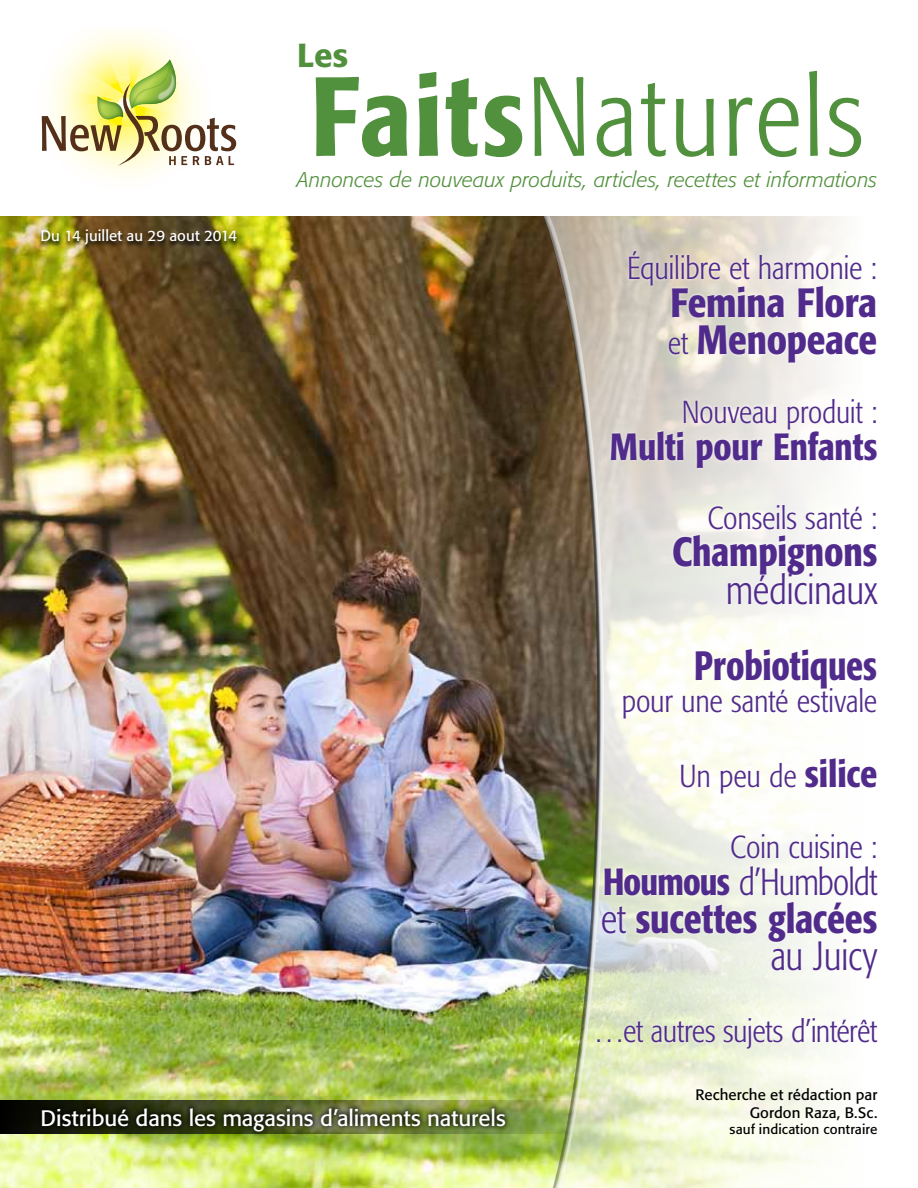
<style>
.page{position:relative;width:918px;height:1188px;background:#fff}
.page>*{position:absolute;margin:0;border:0;box-sizing:border-box;transform-origin:0 0}
.t1{font:300 condensed 111.3px "Formata";letter-spacing:.02em;color:#51903c}
.t2{font:500 condensed 40.5px/37.5px "Formata";letter-spacing:-.005em;color:#512b8b;text-align:right;scale:.96 1}
.t3{font:500 condensed 40.5px/37.5px "Formata";letter-spacing:-.005em;color:#512b8b}
.t4{font:500 condensed 40.5px "Formata";letter-spacing:-.005em;color:#512b8b;scale:.91 1}
.t5{font:300 condensed 40.5px "Formata";letter-spacing:-.01em;color:#512b8b;scale:.96 1}
.t6{font:300 condensed 37.5px "Formata";letter-spacing:-.03em;color:#512b8b;scale:.94 1}
.t7{font:500 condensed 37.5px "Formata";color:#512b8b}
.t8{font:500 33px "Formata";color:#51903c}
.t9{font:300 condensed 31.5px "Formata";letter-spacing:-.005em;color:#512b8b}
.t10{font:22.2px "Formata";letter-spacing:-.005em;color:#fff}
.t11{font:italic 300 21px "Formata";color:#51903c}
.t12{font:15px/18px "Formata";letter-spacing:.005em;color:#000;text-align:right}
.t13{font:15px "Formata";color:#fff}
.t14{font:13.5px "Formata";letter-spacing:.01em;color:#000}
.s1{font-weight:500}
.s2{font-weight:300;font-size:31.5px}
.s3{font-weight:500;font-size:37.5px}
.s4{font-weight:300}
</style>
<div class="page">
<img style="left:0;top:216px;width:541px;height:972px">
<svg style="left:604px;top:216px;width:239px;height:972px"></svg>
<svg style="left:600px;top:216px;width:4px;height:972px"></svg>
<div style="left:541px;top:214px;width:59px;height:974px;background:#000;opacity:.75"></div>
<svg style="left:0;top:1100px;width:594px;height:34px"></svg>
<svg style="left:41px;top:30px;width:195px;height:148px"></svg>
<div style="left:36px;top:1102px;width:475px;height:36px;background:#000;opacity:.75"></div>
<div style="left:595px;top:1014px;width:285px;height:37px;background:#fff;opacity:.75"></div>
<img style="left:38px;top:230px;width:202px;height:22px">
<div style="left:627px;top:248px;width:252px;height:118px;background:#fff;opacity:.75"></div>
<div style="left:670px;top:501px;width:210px;height:106px;background:#fff;opacity:.75"></div>
<div style="left:620px;top:647px;width:260px;height:74px;background:#fff"></div>
<div style="left:607px;top:395px;width:273px;height:76px;background:#fff;opacity:.75"></div>
<div style="left:678px;top:755px;width:202px;height:41px;background:#fff"></div>
<div style="left:599px;top:831px;width:281px;height:150px;background:#fff;opacity:.75"></div>
<p class="t8" style="left:297px;top:35px;width:53px">Les</p>
<p class="t13" style="left:40px;top:227px;width:198px">Du 14 juillet au 29 aout 2014</p>
<h1 class="t1" style="left:311px;top:53px;width:554px"><span class="s1">Faits</span>Naturels</h1>
<p class="t11" style="left:297px;top:167px;width:582px">Annonces de nouveaux produits, articles, recettes et informations</p>
<p class="t9" style="left:627px;top:250px;width:251px">Équilibre et harmonie :</p>
<p class="t3" style="left:668px;top:283px;width:211px">Femina Flora <span class="s2">et</span> Menopeace</p>
<p class="t9" style="left:682px;top:393px;width:197px">Nouveau produit :</p>
<p class="t7" style="left:610px;top:424px;width:269px">Multi pour Enfants</p>
<p class="t9" style="left:707px;top:499px;width:172px">Conseils santé :</p>
<p class="t2" style="left:672px;top:533px;width:215px">Champignons</p>
<p class="t5" style="left:726px;top:566px;width:160px">médicinaux</p>
<p class="t4" style="left:694px;top:642px;width:202px">Probiotiques</p>
<p class="t9" style="left:622px;top:683px;width:257px">pour une santé estivale</p>
<p class="t9" style="left:679px;top:757px;width:200px">Un peu de <span class="s3">silice</span></p>
<p class="t9" style="left:730px;top:829px;width:149px">Coin cuisine :</p>
<p class="t6" style="left:603px;top:861px;width:293px"><span class="s1">Houmous</span> d’Humboldt</p>
<p class="t2" style="left:601px;top:900px;width:290px"><span class="s4">et</span> sucettes glacées <span class="s4">au Juicy</span></p>
<p class="t10" style="left:40px;top:1105px;width:467px">Distribué dans les magasins d’aliments naturels</p>
<p class="t9" style="left:593px;top:1013px;width:285px">…et autres sujets d’intérêt</p>
<p class="t12" style="left:695px;top:1085px;width:183px">Recherche et rédaction par<br>Gordon Raza, B.Sc.</p>
<p class="t14" style="left:730px;top:1121px;width:149px">sauf indication contraire</p>
</div>
